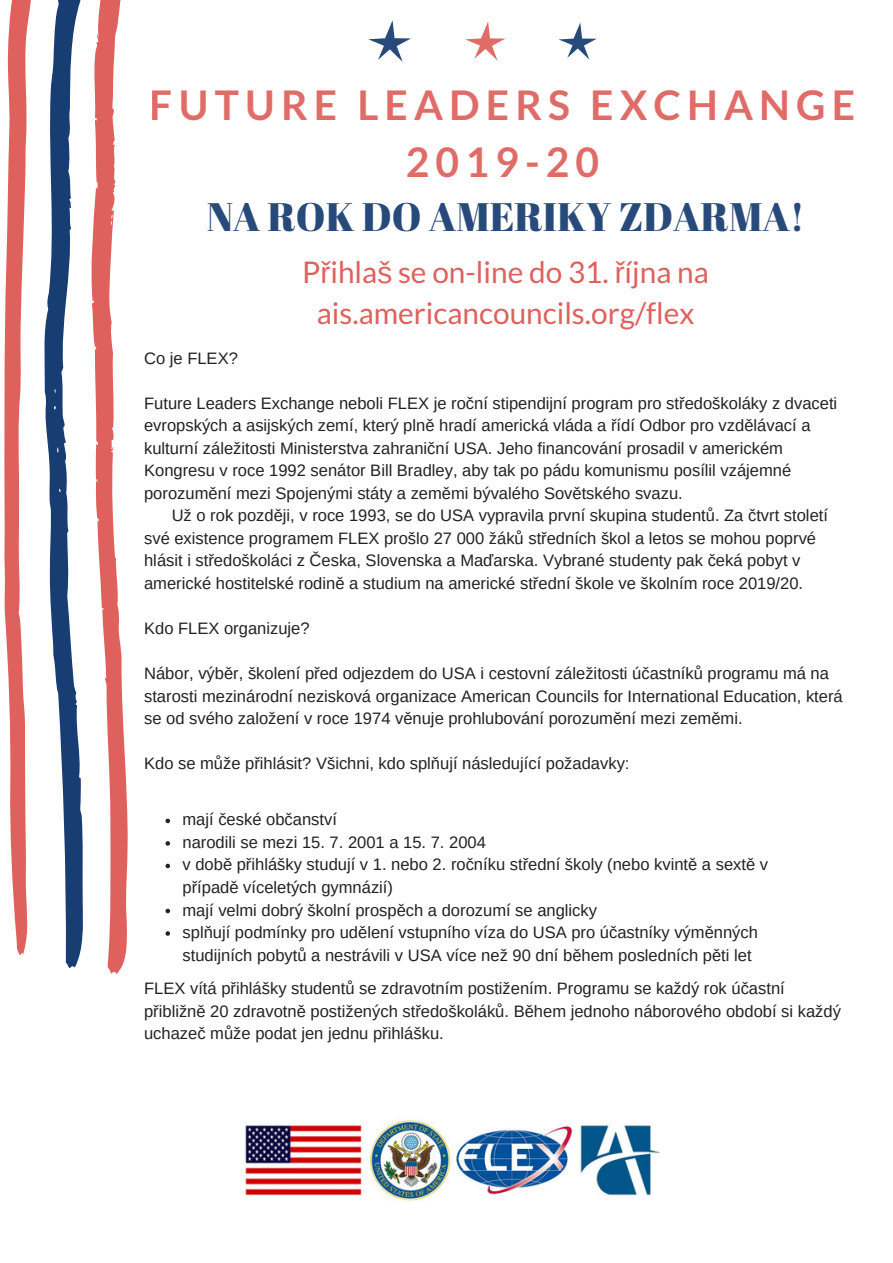
<style>
.page{position:relative;width:893px;height:1263px;background:#fff}
.page>*{position:absolute;margin:0;border:0;box-sizing:border-box;transform-origin:0 0}
.t1{font:700 40.8px/56.2px "Lato";letter-spacing:.15em;color:#de615d;text-align:center}
.t2{font:39.75px "Abril Fatface";color:#183d72}
.t3{font:29.85px/41.7px "Lato";color:#de615d;text-align:center}
.t4{font:16.5px/22.5px "Arimo";color:#222}
.s1{font-family:"Liberation Sans"}
</style>
<div class="page">
<svg style="left:4px;top:0;width:27px;height:955px"></svg>
<svg style="left:91px;top:0;width:37px;height:974px"></svg>
<svg style="left:44px;top:0;width:39px;height:968px"></svg>
<svg style="left:368px;top:20px;width:43px;height:42px"></svg>
<svg style="left:465px;top:21px;width:41px;height:40px"></svg>
<svg style="left:558px;top:23px;width:39px;height:37px"></svg>
<svg style="left:166px;top:819px;width:4px;height:4px"></svg>
<svg style="left:166px;top:841px;width:4px;height:5px"></svg>
<svg style="left:166px;top:864px;width:4px;height:4px"></svg>
<svg style="left:166px;top:909px;width:4px;height:4px"></svg>
<svg style="left:166px;top:931px;width:4px;height:5px"></svg>
<img style="left:244px;top:1120px;width:416px;height:83px">
<h1 class="t1" style="left:150px;top:77px;width:707px">FUTURE LEADERS EXCHANGE<br>2019-20</h1>
<h2 class="t2" style="left:206px;top:189px;width:600px">NA ROK DO AMERIKY ZDARMA!</h2>
<h3 class="t3" style="left:302px;top:250px;width:408px">P<span class="s1">ř</span>ihla<span class="s1">š</span> se on-line do 31. <span class="s1">ř</span>íjna na ais.americancouncils.org/flex</h3>
<p class="t4" style="left:144px;top:347px;width:95px">Co je FLEX?</p>
<p class="t4" style="left:144px;top:392px;width:695px">Future Leaders Exchange neboli FLEX je roční stipendijní program pro středoškoláky z dvaceti evropských a asijských zemí, který plně hradí americká vláda a řídí Odbor pro vzdělávací a kulturní záležitosti Ministerstva zahraniční USA. Jeho financování prosadil v americkém Kongresu v roce 1992 senátor Bill Bradley, aby tak po pádu komunismu posílil vzájemné porozumění mezi Spojenými státy a zeměmi bývalého Sovětského svazu.</p>
<p class="t4" style="left:144px;top:504px;width:685px;text-indent:28px">Už o rok později, v roce 1993, se do USA vypravila první skupina studentů. Za čtvrt století své existence programem FLEX prošlo 27 000 žáků středních škol a letos se mohou poprvé hlásit i středoškoláci z Česka, Slovenska a Maďarska. Vybrané studenty pak čeká pobyt v americké hostitelské rodině a studium na americké střední škole ve školním roce 2019/20.</p>
<p class="t4" style="left:144px;top:617px;width:167px">Kdo FLEX organizuje?</p>
<p class="t4" style="left:144px;top:662px;width:700px">Nábor, výběr, školení před odjezdem do USA i cestovní záležitosti účastníků programu má na starosti mezinárodní nezisková organizace American Councils for International Education, která se od svého založení v roce 1974 věnuje prohlubování porozumění mezi zeměmi.</p>
<p class="t4" style="left:144px;top:752px;width:487px">Kdo se může přihlásit? Všichni, kdo splňují následující požadavky:</p>
<p class="t4" style="left:183px;top:808px;width:587px">mají české občanství<br>narodili se mezi 15. 7. 2001 a 15. 7. 2004<br>v době přihlášky studují v 1. nebo 2. ročníku střední školy (nebo kvintě a sextě v případě víceletých gymnázií)<br>mají velmi dobrý školní prospěch a dorozumí se anglicky<br>splňují podmínky pro udělení vstupního víza do USA pro účastníky výměnných studijních pobytů a nestrávili v USA více než 90 dní během posledních pěti let</p>
<p class="t4" style="left:144px;top:977px;width:698px">FLEX vítá přihlášky studentů se zdravotním postižením. Programu se každý rok účastní přibližně 20 zdravotně postižených středoškoláků. Během jednoho náborového období si každý uchazeč může podat jen jednu přihlášku.</p>
</div>
